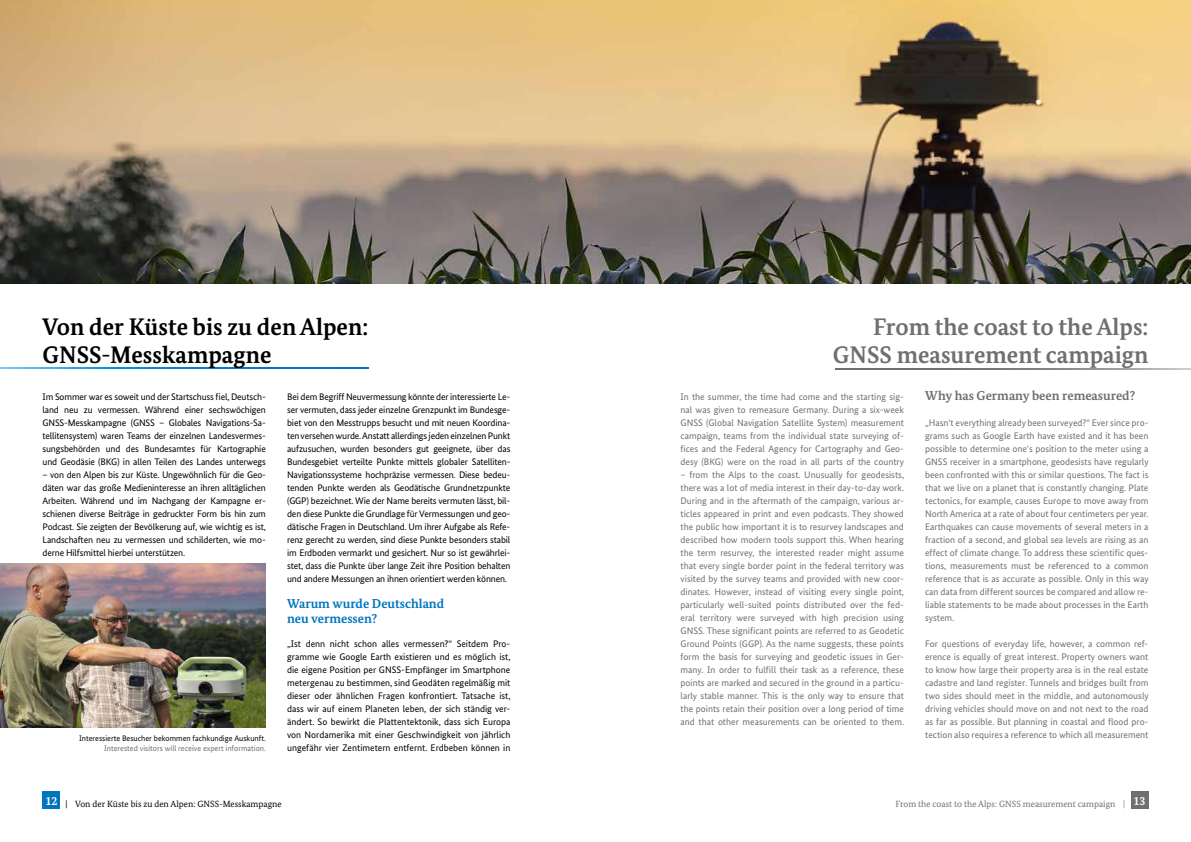
<style>
.page{position:relative;width:1191px;height:842px;background:#fff}
.page>*{position:absolute;margin:0;border:0;box-sizing:border-box;transform-origin:0 0}
.t1{font:700 24px/28px "Bundes Serif";color:#706f6f;text-align:right}
.t2{font:700 24px/28px "Bundes Serif";color:#000}
.t3{font:700 13px/15px "Bundes Serif";color:#0075bf}
.t4{font:700 13px "Bundes Serif";color:#706f6f}
.t5{font:700 12px "Bundes Serif";color:#fff}
.t6{font:9.5px/13px "Bundes Sans";color:#706f6f;text-align:justify}
.t7{font:9.5px/13px "Bundes Sans";letter-spacing:-.015em;color:#000;text-align:justify}
.t8{font:9px "Bundes Serif";color:#706f6f}
.t9{font:9px "Bundes Serif";color:#000}
.t10{font:8px "Bundes Sans";color:#000}
.t11{font:8px "Bundes Sans";color:#706f6f}
.s1{color:#878787}
</style>
<div class="page">
<svg style="left:0;top:367px;width:368px;height:1px"></svg>
<svg style="left:835px;top:369px;width:356px;height:1px"></svg>
<img style="left:0;top:0;width:1191px;height:284px">
<img style="left:0;top:563px;width:266px;height:165px">
<div style="left:43px;top:791px;width:17px;height:17px;background:#0075bf"></div>
<div style="left:1131px;top:791px;width:17px;height:17px;background:#706f6f"></div>
<h1 class="t2" style="left:43px;top:313px;width:327px">Von der Küste bis zu den Alpen:<br>GNSS-Messkampagne</h1>
<h1 class="t1" style="left:833px;top:313px;width:317px">From the coast to the Alps:<br>GNSS measurement campaign</h1>
<p class="t7" style="left:43px;top:390px;width:225px">Im Sommer war es soweit und der Startschuss fiel, Deutsch&shy;land neu zu vermessen. Während einer sechswöchigen GNSS-Messkampagne (GNSS – Globales Navigations-Sa&shy;tellitensystem) waren Teams der einzelnen Landesvermes&shy;sungsbehörden und des Bundesamtes für Kartographie und Geodäsie (BKG) in allen Teilen des Landes unterwegs</p>
<p class="t7" style="left:43px;top:468px;width:225px">– von den Alpen bis zur Küste. Ungewöhnlich für die Geo&shy;däten war das große Medieninteresse an ihren alltäglichen Arbeiten. Während und im Nachgang der Kampagne er&shy;schienen diverse Beiträge in gedruckter Form bis hin zum Podcast. Sie zeigten der Bevölkerung auf, wie wichtig es ist, Landschaften neu zu vermessen und schilderten, wie mo&shy;derne Hilfsmittel hierbei unterstützen.</p>
<p class="t10" style="left:79px;top:733px;width:188px">Interessierte Besucher bekommen fachkundige Auskunft.</p>
<p class="t11" style="left:104px;top:743px;width:163px">Interested visitors will receive expert information.</p>
<p class="t7" style="left:287px;top:390px;width:225px">Bei dem Begriff Neuvermessung könnte der interessierte Le&shy;ser vermuten, dass jeder einzelne Grenzpunkt im Bundesge&shy;biet von den Messtrupps besucht und mit neuen Koordina&shy;ten versehen wurde. Anstatt allerdings jeden einzelnen Punkt aufzusuchen, wurden besonders gut geeignete, über das Bundesgebiet verteilte Punkte mittels globaler Satelliten-Navigationssysteme hochpräzise vermessen. Diese bedeu&shy;tenden Punkte werden als Geodätische Grundnetzpunkte (GGP) bezeichnet. Wie der Name bereits vermuten lässt, bil&shy;den diese Punkte die Grundlage für Vermessungen und geo&shy;dätische Fragen in Deutschland. Um ihrer Aufgabe als Refe&shy;renz gerecht zu werden, sind diese Punkte besonders stabil im Erdboden vermarkt und gesichert. Nur so ist gewährlei&shy;stet, dass die Punkte über lange Zeit ihre Position behalten und andere Messungen an ihnen orientiert werden können.</p>
<h2 class="t3" style="left:287px;top:596px;width:159px">Warum wurde Deutschland neu vermessen?</h2>
<p class="t7" style="left:287px;top:637px;width:225px">„Ist denn nicht schon alles vermessen?“ Seitdem Pro&shy;gramme wie Google Earth existieren und es möglich ist, die eigene Position per GNSS-Empfänger im Smartphone metergenau zu bestimmen, sind Geodäten regelmäßig mit dieser oder ähnlichen Fragen konfrontiert. Tatsache ist, dass wir auf einem Planeten leben, der sich ständig ver&shy;ändert. So bewirkt die Plattentektonik, dass sich Europa von Nordamerika mit einer Geschwindigkeit von jährlich ungefähr vier Zentimetern entfernt. Erdbeben können in</p>
<p class="t6" style="left:680px;top:390px;width:225px">In the summer, the time had come and the starting sig&shy;nal was given to remeasure Germany. During a six-week GNSS (Global Navigation Satellite System) measurement campaign, teams from the individual state surveying of&shy;fices and the Federal Agency for Cartography and Geo&shy;desy (BKG) were on the road in all parts of the country</p>
<p class="t6" style="left:680px;top:468px;width:225px">– from the Alps to the coast. Unusually for geodesists, there was a lot of media interest in their day-to-day work.<br>During and in the aftermath of the campaign, various ar&shy;ticles appeared in print and even podcasts. They showed the public how important it is to resurvey landscapes and described how modern tools support this. When hearing the term resurvey, the interested reader might assume that every single border point in the federal territory was visited by the survey teams and provided with new coor&shy;dinates. However, instead of visiting every single point, particularly well-suited points distributed over the fed&shy;eral territory were surveyed with high precision using GNSS. These significant points are referred to as Geodetic Ground Points (GGP). As the name suggests, these points form the basis for surveying and geodetic issues in Ger&shy;many. In order to fulfill their task as a reference, these points are marked and secured in the ground in a particu&shy;larly stable manner. This is the only way to ensure that the points retain their position over a long period of time and that other measurements can be oriented to them.</p>
<h2 class="t4" style="left:925px;top:388px;width:211px">Why has Germany been remeasured?</h2>
<p class="t6" style="left:925px;top:416px;width:225px">„Hasn‘t everything already been surveyed?“ Ever since pro&shy;grams such as Google Earth have existed and it has been possible to determine one‘s position to the meter using a GNSS receiver in a smartphone, geodesists have regularly been confronted with this or similar questions. The fact is that we live on a planet that is constantly changing. Plate tectonics, for example, causes Europe to move away from North America at a rate of about four centimeters per year.<br>Earthquakes can cause movements of several meters in a fraction of a second, and global sea levels are rising as an effect of climate change. To address these scientific ques&shy;tions, measurements must be referenced to a common reference that is as accurate as possible. Only in this way can data from different sources be compared and allow re&shy;liable statements to be made about processes in the Earth system.</p>
<p class="t6" style="left:925px;top:637px;width:225px">For questions of everyday life, however, a common ref&shy;erence is equally of great interest. Property owners want to know how large their property area is in the real estate cadastre and land register. Tunnels and bridges built from two sides should meet in the middle, and autonomously driving vehicles should move on and not next to the road as far as possible. But planning in coastal and flood pro&shy;tection also requires a reference to which all measurement</p>
<p class="t5" style="left:45px;top:793px;width:13px">12</p>
<p class="t5" style="left:1133px;top:793px;width:13px">13</p>
<p class="t9" style="left:65px;top:798px;width:218px">| Von der Küste bis zu den Alpen: GNSS-Messkampagne</p>
<p class="t8" style="left:895px;top:798px;width:231px">From the coast to the Alps: GNSS measurement campaign <span class="s1">|</span></p>
</div>
